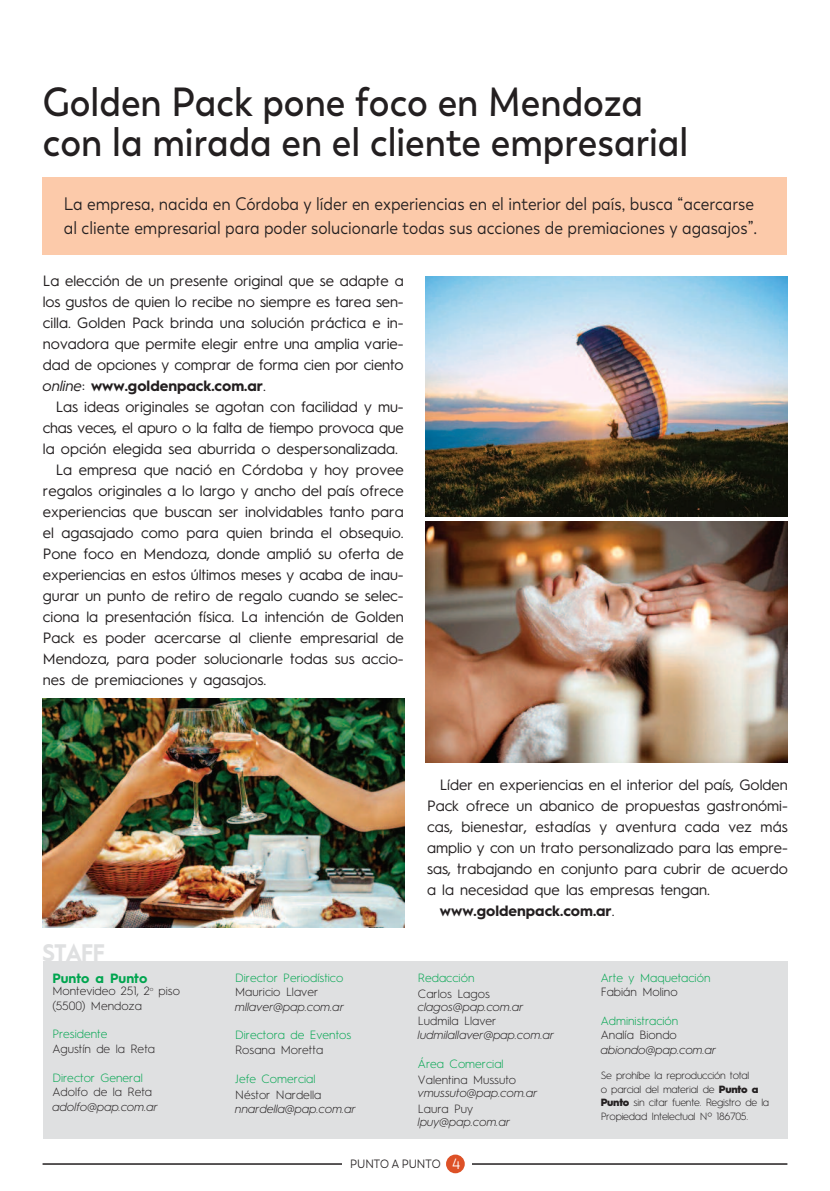
<style>
.page{position:relative;width:830px;height:1191px;background:#fff}
.page>*{position:absolute;margin:0;border:0;box-sizing:border-box;transform-origin:0 0}
.t1{font:600 40.5px/40.5px "Trenda";color:#231f20;scale:.9 1}
.t2{font:700 24px "Hurme Geometric Sans 1";letter-spacing:-.03em;color:#dfe0e1;scale:.9 1}
.t3{font:18px/24px "Trenda";color:#231f20;scale:.9 1}
.t4{font:15px/21px "Hurme Geometric Sans 1";color:#231f20;text-align:justify}
.t5{font:15px "Hurme Geometric Sans 1";letter-spacing:-.02em;color:#231f20}
.t6{font:700 15px "Hurme Geometric Sans 1";color:#231f20}
.t7{font:700 13.5px "Hurme Geometric Sans 1";color:#00a54f}
.t8{font:300 12px/14.4px "Hurme Geometric Sans 1";color:#231f20}
.t9{font:italic 300 12px "Hurme Geometric Sans 1";color:#231f20}
.t10{font:300 12px "Hurme Geometric Sans 1";color:#00a54f}
.t11{font:12px "Trenda";color:#231f20;scale:.9 1}
.t12{font:300 10.5px/13.5px "Hurme Geometric Sans 1";letter-spacing:-.03em;color:#231f20}
.s1{font-style:italic}
.s2{font-weight:700}
.s3{font-weight:400}
.s4{font-weight:900}
.s5{font-size:15px;color:#fff}
</style>
<div class="page">
<hr style="left:43px;top:1163px;width:744px;height:1px;background:#231f20">
<div style="left:341px;top:1148px;width:130px;height:30px;background:#fff"></div>
<div style="left:446px;top:1154px;width:18px;height:19px;background:#dd5127;border-radius:50%"></div>
<img style="left:425px;top:276px;width:362px;height:241px">
<img style="left:43px;top:698px;width:361px;height:229px">
<img style="left:425px;top:521px;width:362px;height:241px">
<div style="left:43px;top:178px;width:744px;height:77px;background:#fccaaa"></div>
<div style="left:43px;top:961px;width:744px;height:177px;background:#dfe0e1"></div>
<h1 class="t1" style="left:43px;top:85px;width:718px">Golden Pack pone foco en Mendoza con la mirada en el cliente empresarial</h1>
<p class="t3" style="left:64px;top:194px;width:771px">La empresa, nacida en Córdoba y líder en experiencias en el interior del país, busca “acercarse al cliente empresarial para poder solucionarle todas sus acciones de premiaciones y agasajos”.</p>
<p class="t4" style="left:43px;top:272px;width:362px">La elección de un presente original que se adapte a los gustos de quien lo recibe no siempre es tarea sen&shy;cilla. Golden Pack brinda una solución práctica e in&shy;novadora que permite elegir entre una amplia varie&shy;dad de opciones y comprar de forma cien por ciento <span class="s1">online</span>: <span class="s2">www.goldenpack.com.ar</span>.</p>
<p class="t4" style="left:56px;top:398px;width:349px">Las ideas originales se agotan con facilidad y mu-</p>
<p class="t5" style="left:43px;top:423px;width:362px">chas veces, el apuro o la falta de tiempo provoca que</p>
<p class="t4" style="left:43px;top:440px;width:356px">la opción elegida sea aburrida o despersonalizada.</p>
<p class="t4" style="left:56px;top:461px;width:349px">La empresa que nació en Córdoba y hoy provee</p>
<p class="t4" style="left:43px;top:482px;width:362px">regalos originales a lo largo y ancho del país ofrece</p>
<p class="t4" style="left:43px;top:503px;width:362px">experiencias que buscan ser inolvidables tanto para</p>
<p class="t4" style="left:43px;top:524px;width:362px">el agasajado como para quien brinda el obsequio.</p>
<p class="t4" style="left:43px;top:545px;width:362px">Pone foco en Mendoza, donde amplió su oferta de</p>
<p class="t4" style="left:43px;top:566px;width:362px">experiencias en estos últimos meses y acaba de inau-</p>
<p class="t4" style="left:43px;top:587px;width:362px">gurar un punto de retiro de regalo cuando se selec-</p>
<p class="t4" style="left:43px;top:608px;width:362px">ciona la presentación física. La intención de Golden</p>
<p class="t4" style="left:43px;top:629px;width:362px">Pack es poder acercarse al cliente empresarial de</p>
<p class="t4" style="left:43px;top:650px;width:362px">Mendoza, para poder solucionarle todas sus accio-</p>
<p class="t4" style="left:43px;top:671px;width:225px">nes de premiaciones y agasajos.</p>
<h2 class="t2" style="left:43px;top:944px;width:71px">STAFF</h2>
<p class="t7" style="left:52px;top:973px;width:96px">Punto a Punto</p>
<p class="t8" style="left:52px;top:985px;width:129px">Montevideo 251, 2<sup>o</sup> piso (5500) Mendoza</p>
<p class="t10" style="left:52px;top:1030px;width:57px">Presidente</p>
<p class="t8" style="left:52px;top:1042px;width:104px">Agustín de la Reta</p>
<p class="t10" style="left:52px;top:1073px;width:92px">Director General</p>
<p class="t8" style="left:52px;top:1086px;width:101px">Adolfo de la Reta</p>
<p class="t9" style="left:52px;top:1102px;width:107px">adolfo@pap.com.ar</p>
<p class="t10" style="left:235px;top:973px;width:110px">Director Periodístico</p>
<p class="t8" style="left:235px;top:986px;width:84px">Mauricio Llaver</p>
<p class="t9" style="left:235px;top:1002px;width:110px">mllaver@pap.com.ar</p>
<p class="t10" style="left:235px;top:1031px;width:118px">Directora de Eventos</p>
<p class="t8" style="left:235px;top:1043px;width:89px">Rosana Moretta</p>
<p class="t10" style="left:235px;top:1074px;width:82px">Jefe Comercial</p>
<p class="t8" style="left:235px;top:1088px;width:88px">Néstor Nardella</p>
<p class="t9" style="left:235px;top:1104px;width:122px">nnardella@pap.com.ar</p>
<p class="t4" style="left:439px;top:776px;width:349px">Líder en experiencias en el interior del país, Golden</p>
<p class="t4" style="left:427px;top:797px;width:362px">Pack ofrece un abanico de propuestas gastronómi-</p>
<p class="t4" style="left:427px;top:818px;width:362px">cas, bienestar, estadías y aventura cada vez más</p>
<p class="t4" style="left:427px;top:839px;width:362px">amplio y con un trato personalizado para las empre-</p>
<p class="t4" style="left:427px;top:860px;width:362px">sas, trabajando en conjunto para cubrir de acuerdo</p>
<p class="t4" style="left:427px;top:881px;width:284px">a la necesidad que las empresas tengan.</p>
<p class="t6" style="left:439px;top:906px;width:176px">www.goldenpack.com.ar<span class="s3">.</span></p>
<p class="t10" style="left:418px;top:973px;width:58px">Redacción</p>
<p class="t8" style="left:418px;top:987px;width:73px">Carlos Lagos</p>
<p class="t9" style="left:418px;top:1002px;width:107px">clagos@pap.com.ar</p>
<p class="t8" style="left:418px;top:1014px;width:80px">Ludmila Llaver</p>
<p class="t9" style="left:418px;top:1031px;width:138px">ludmilallaver@pap.com.ar</p>
<p class="t10" style="left:418px;top:1059px;width:87px">Área Comercial</p>
<p class="t8" style="left:418px;top:1074px;width:100px">Valentina Mussuto</p>
<p class="t9" style="left:418px;top:1088px;width:121px">vmussuto@pap.com.ar</p>
<p class="t8" style="left:418px;top:1103px;width:57px">Laura Puy</p>
<p class="t9" style="left:418px;top:1117px;width:94px">lpuy@pap.com.ar</p>
<p class="t10" style="left:600px;top:973px;width:111px">Arte y Maquetación</p>
<p class="t8" style="left:600px;top:986px;width:78px">Fabián Molino</p>
<p class="t10" style="left:600px;top:1016px;width:79px">Administración</p>
<p class="t8" style="left:600px;top:1029px;width:78px">Analía Biondo</p>
<p class="t9" style="left:600px;top:1045px;width:117px">abiondo@pap.com.ar</p>
<p class="t12" style="left:600px;top:1070px;width:170px">Se prohíbe la reproducción total<br>o parcial del material de <span class="s4">Punto a Punto</span> sin citar fuente. Registro de la Propiedad Intelectual Nº 186705.</p>
<p class="t11" style="left:350px;top:1158px;width:124px">PUNTO A PUNTO <span class="s5">4</span></p>
</div>
